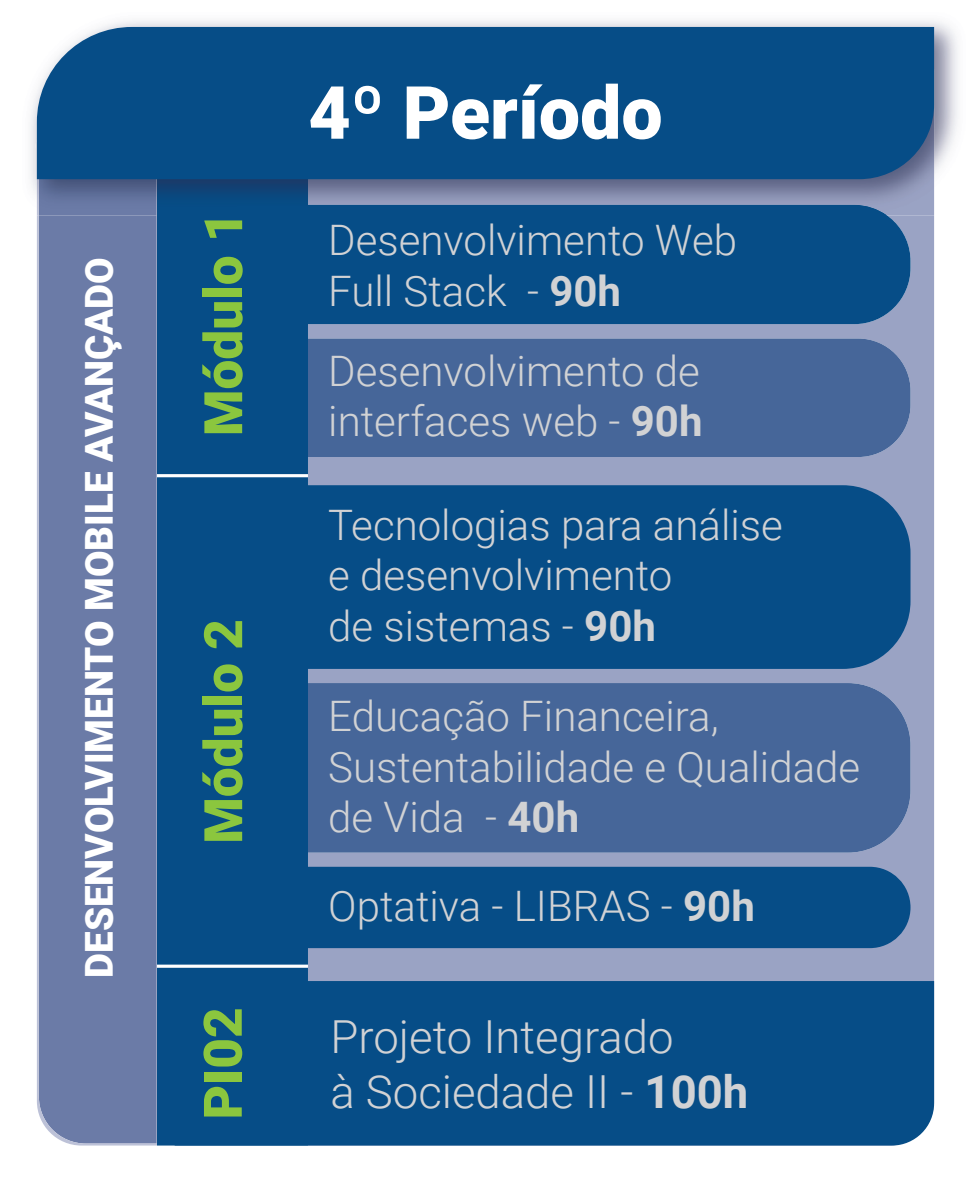
<style>
.page{position:relative;width:971px;height:1189px;background:#fff}
.page>*{position:absolute;margin:0;border:0;box-sizing:border-box;transform-origin:0 0}
.t1{font:900 73.5px "Roboto";color:#fff}
.t2{font:900 53.2px "Roboto";color:#8bc63e}
.t3{font:300 45.5px/54.6px "Roboto";color:#d1d2d4}
.t4{font:300 42px/50.4px "Roboto";color:#d1d2d4}
.t5{font:900 38.5px "Roboto";color:#fff}
.s1{font-weight:700}
</style>
<div class="page">
<div style="left:308px;top:215px;width:626px;height:766px;background:#9aa3c4"></div>
<div style="left:37px;top:215px;width:120px;height:930px;background:#6b7ba7"></div>
<div style="left:157px;top:215px;width:151px;height:930px;background:#064d87"></div>
<div style="left:191px;top:205px;width:719px;height:119px;background:#064d87;border-radius:56px"></div>
<img style="left:30px;top:20px;width:928px;height:195px">
<img style="left:308px;top:179px;width:626px;height:36px">
<img style="left:35px;top:139px;width:2px;height:76px">
<img style="left:37px;top:179px;width:120px;height:36px">
<img style="left:157px;top:179px;width:151px;height:36px">
<img style="left:215px;top:205px;width:671px;height:10px">
<div style="left:37px;top:27px;width:897px;height:152px;background:#064d87"></div>
<div style="left:191px;top:485px;width:719px;height:184px;background:#064d87;border-radius:68px"></div>
<div style="left:191px;top:867px;width:719px;height:81px;background:#064d87;border-radius:41px"></div>
<div style="left:308px;top:338px;width:602px;height:119px;background:#466699"></div>
<div style="left:191px;top:338px;width:117px;height:119px;background:#064d87"></div>
<div style="left:308px;top:683px;width:602px;height:169px;background:#466699"></div>
<div style="left:191px;top:683px;width:117px;height:169px;background:#064d87"></div>
<div style="left:175px;top:981px;width:759px;height:164px;background:#064d87"></div>
<svg style="left:157px;top:964px;width:151px;height:4px"></svg>
<hr style="left:157px;top:474px;width:151px;height:3px;background:#fff">
<p class="t5" style="left:72px;top:977px;width:722px;rotate:-90deg">DESENVOLVIMENTO MOBILE AVANÇADO</p>
<p class="t2" style="left:186px;top:436px;width:226px;rotate:-90deg">Módulo 1</p>
<p class="t2" style="left:186px;top:843px;width:226px;rotate:-90deg">Módulo 2</p>
<h1 class="t1" style="left:308px;top:61px;width:356px">4º Período</h1>
<p class="t4" style="left:328px;top:213px;width:410px">Desenvolvimento Web<br>Full Stack - <span class="s1">90h</span></p>
<p class="t4" style="left:328px;top:344px;width:376px">Desenvolvimento de interfaces web - <span class="s1">90h</span></p>
<p class="t4" style="left:328px;top:498px;width:456px">Tecnologias para análise e desenvolvimento<br>de sistemas - <span class="s1">90h</span></p>
<p class="t4" style="left:328px;top:689px;width:533px">Educação Financeira,<br>Sustentabilidade e Qualidade de Vida - <span class="s1">40h</span></p>
<p class="t4" style="left:328px;top:879px;width:428px">Optativa - LIBRAS - <span class="s1">90h</span></p>
<p class="t2" style="left:185px;top:1119px;width:114px;rotate:-90deg">PI02</p>
<p class="t3" style="left:330px;top:1008px;width:419px">Projeto Integrado<br>à Sociedade II - <span class="s1">100h</span></p>
</div>
